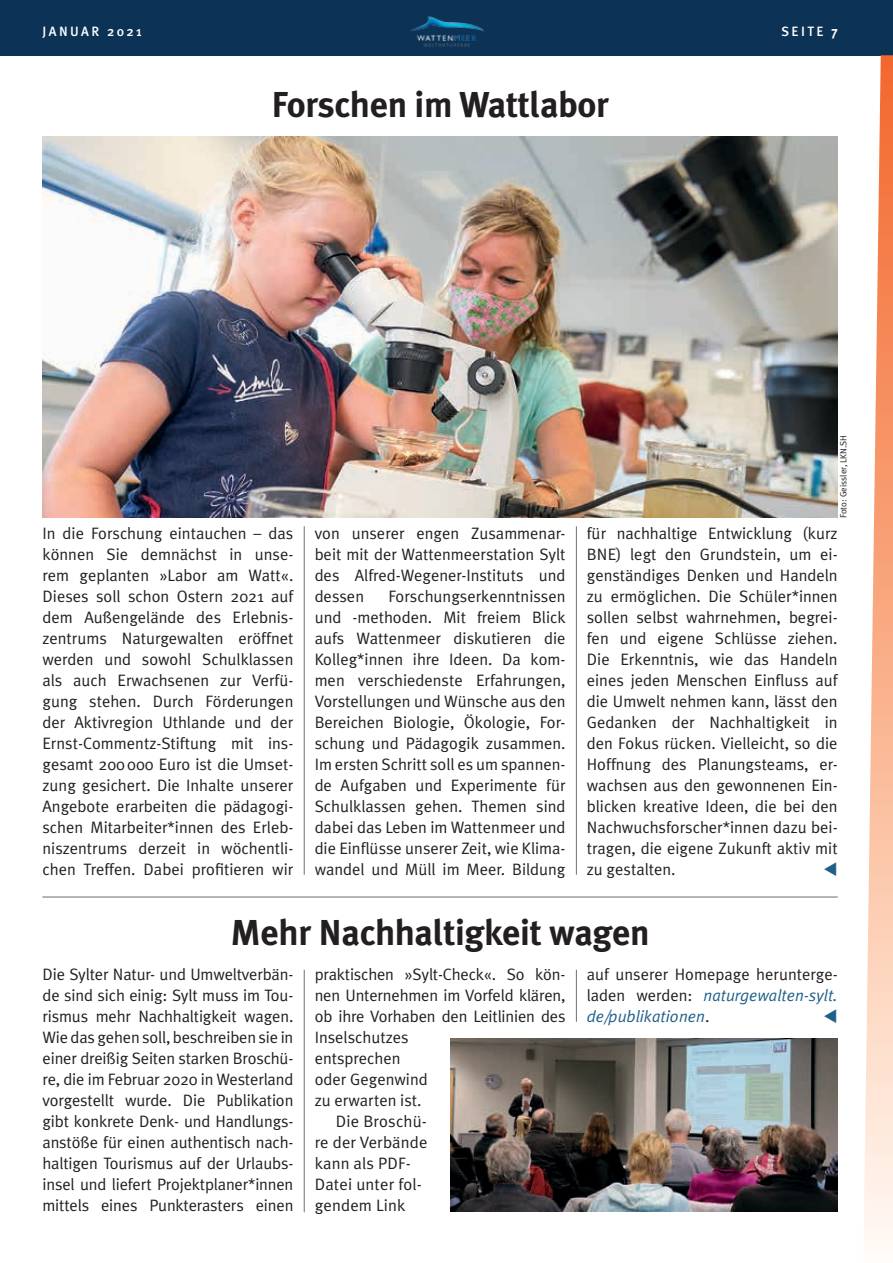
<style>
.page{position:relative;width:893px;height:1263px;background:#fff}
.page>*{position:absolute;margin:0;border:0;box-sizing:border-box;transform-origin:0 0}
.t1{font:700 36px "Meta Plus";letter-spacing:-.01em;color:#231f20}
.t2{font:16.5px/21px "Meta Plus Normal";color:#231f20;text-align:justify}
.t3{font:500 13.5px "Meta Plus";letter-spacing:.175em;color:#fff}
.t4{font:9px "Meta Plus Normal";color:#231f20}
.s1{font-weight:700}
.s2{font-style:italic;color:#215f89}
</style>
<div class="page">
<div style="left:0;top:0;width:893px;height:55px;background:#0c3256"></div>
<svg style="left:863px;top:55px;width:30px;height:1189px"></svg>
<img style="left:411px;top:16px;width:73px;height:31px">
<img style="left:451px;top:1038px;width:387px;height:174px">
<hr style="left:304px;top:527px;width:1px;height:347px;background:#6d6f71">
<hr style="left:576px;top:527px;width:1px;height:347px;background:#6d6f71">
<hr style="left:304px;top:970px;width:1px;height:242px;background:#6d6f71">
<hr style="left:576px;top:970px;width:1px;height:51px;background:#6d6f71">
<hr style="left:43px;top:897px;width:794px;height:1px;background:#6d6f71">
<img style="left:43px;top:136px;width:795px;height:382px">
<p class="t3" style="left:43px;top:23px;width:101px">JANUAR 2021</p>
<p class="t3" style="left:781px;top:23px;width:58px">SEITE <span class="s1">7</span></p>
<h1 class="t1" style="left:271px;top:84px;width:339px">Forschen im Wattlabor</h1>
<p class="t4" style="left:838px;top:518px;width:85px;rotate:-90deg">Foto: Geissler, LKN.SH</p>
<p class="t2" style="left:43px;top:522px;width:252px">In die Forschung eintauchen – das können Sie demnächst in unse&shy;rem geplanten »Labor am Watt«.<br>Dieses soll schon Ostern 2021 auf dem Außengelände des Erlebnis&shy;zentrums Naturgewalten eröffnet werden und sowohl Schulklassen als auch Erwachsenen zur Verfü&shy;gung stehen. Durch Förderungen der Aktivregion Uthlande und der Ernst-Commentz-Stiftung mit ins&shy;gesamt 200000 Euro ist die Umset&shy;zung gesichert. Die Inhalte unserer Angebote erarbeiten die pädagogi&shy;schen Mitarbeiter*innen des Erleb&shy;niszentrums derzeit in wöchentli&shy;chen Treffen. Dabei profitieren wir</p>
<p class="t2" style="left:315px;top:522px;width:252px">von unserer engen Zusammenar&shy;beit mit der Wattenmeerstation Sylt des Alfred-Wegener-Instituts und dessen</p>
<p class="t2" style="left:315px;top:585px;width:252px;text-indent:74px">Forschungserkenntnissen und -methoden. Mit freiem Blick aufs Wattenmeer diskutieren die Kolleg*innen ihre Ideen. Da kom&shy;men verschiedenste Erfahrungen, Vorstellungen und Wünsche aus den Bereichen Biologie, Ökologie, For&shy;schung und Pädagogik zusammen.<br>Im ersten Schritt soll es um spannen&shy;de Aufgaben und Experimente für Schulklassen gehen. Themen sind dabei das Leben im Wattenmeer und die Einflüsse unserer Zeit, wie Klima&shy;wandel und Müll im Meer. Bildung</p>
<p class="t2" style="left:587px;top:522px;width:252px">für nachhaltige Entwicklung (kurz BNE) legt den Grundstein, um ei&shy;genständiges Denken und Handeln zu ermöglichen. Die Schüler*innen sollen selbst wahrnehmen, begrei&shy;fen und eigene Schlüsse ziehen.<br>Die Erkenntnis, wie das Handeln eines jeden Menschen Einfluss auf die Umwelt nehmen kann, lässt den Gedanken der Nachhaltigkeit in den Fokus rücken. Vielleicht, so die Hoffnung des Planungsteams, er&shy;wachsen aus den gewonnenen Ein&shy;blicken kreative Ideen, die bei den Nachwuchsforscher*innen dazu bei&shy;tragen, die eigene Zukunft aktiv mit zu gestalten.</p>
<h1 class="t1" style="left:231px;top:911px;width:421px">Mehr Nachhaltigkeit wagen</h1>
<p class="t2" style="left:43px;top:963px;width:252px">Die Sylter Natur- und Umweltverbän&shy;de sind sich einig: Sylt muss im Tou&shy;rismus mehr Nachhaltigkeit wagen.<br>Wie das gehen soll, beschreiben sie in einer dreißig Seiten starken Broschü&shy;re, die im Februar 2020 in Westerland vorgestellt wurde. Die Publikation gibt konkrete Denk- und Handlungs&shy;anstöße für einen authentisch nach&shy;haltigen Tourismus auf der Urlaubs&shy;insel und liefert Projektplaner*innen mittels eines Punkterasters einen</p>
<p class="t2" style="left:315px;top:963px;width:252px">praktischen »Sylt-Check«. So kön-</p>
<p class="t2" style="left:587px;top:963px;width:252px">auf unserer Homepage herunterge&shy;laden werden: <span class="s2">naturgewalten-sylt. de/publikationen</span>.</p>
<p class="t2" style="left:315px;top:984px;width:252px">nen Unternehmen im Vorfeld klären,</p>
<p class="t2" style="left:315px;top:1005px;width:252px">ob ihre Vorhaben den Leitlinien des</p>
<p class="t2" style="left:315px;top:1026px;width:95px">Inselschutzes</p>
<p class="t2" style="left:315px;top:1047px;width:87px">entsprechen</p>
<p class="t2" style="left:315px;top:1068px;width:115px">oder Gegenwind</p>
<p class="t2" style="left:315px;top:1089px;width:108px">zu erwarten ist.</p>
<p class="t2" style="left:336px;top:1110px;width:93px">Die Broschü-</p>
<p class="t2" style="left:315px;top:1131px;width:114px">re der Verbände</p>
<p class="t2" style="left:315px;top:1152px;width:98px">kann als PDF-</p>
<p class="t2" style="left:315px;top:1173px;width:109px">Datei unter fol-</p>
<p class="t2" style="left:315px;top:1194px;width:92px">gendem Link</p>
</div>
